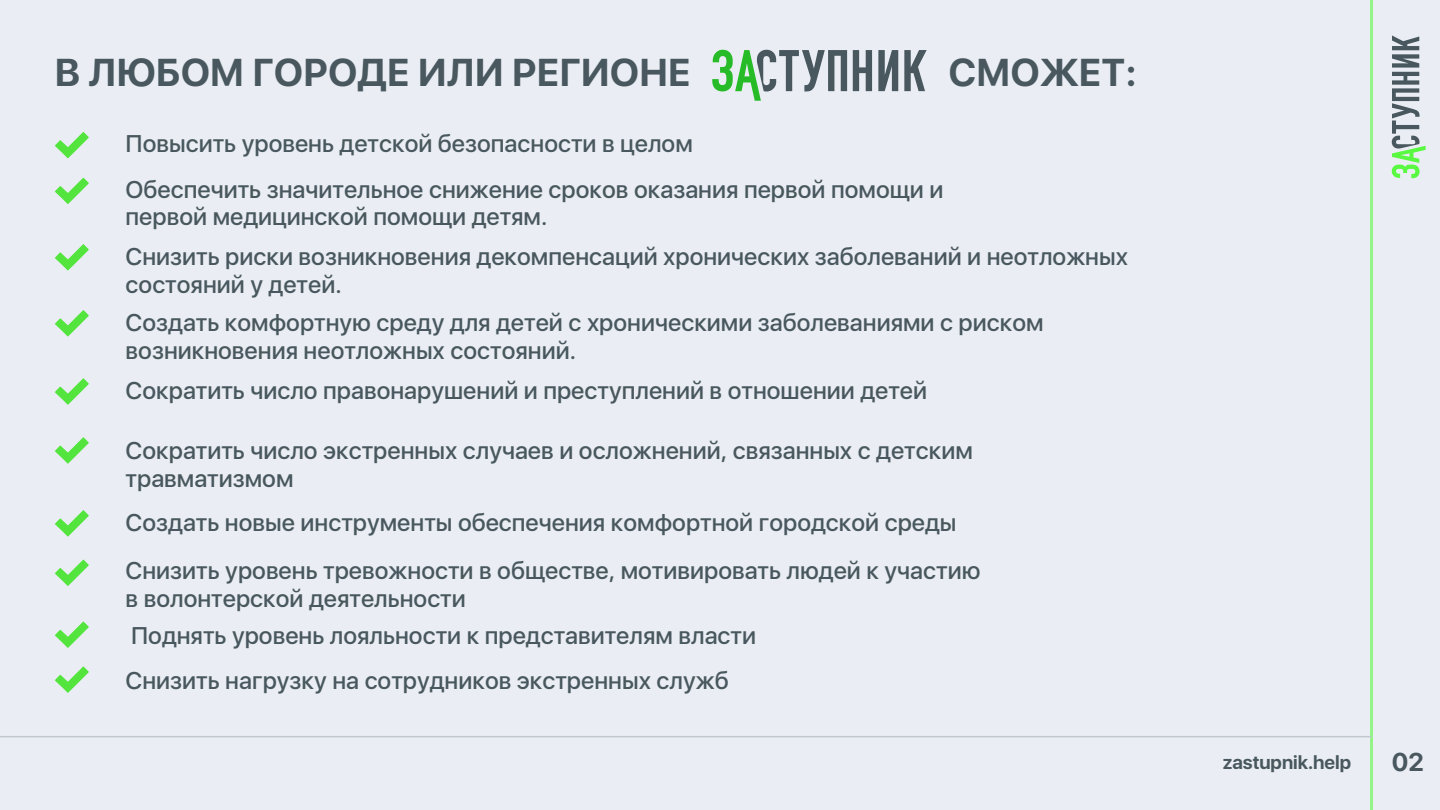
<style>
.page{position:relative;width:1440px;height:810px;background:#eaeef4}
.page>*{position:absolute;margin:0;border:0;box-sizing:border-box;transform-origin:0 0}
.t1{font:700 38.6px "SFUI Display";color:#48585e}
.t2{font:700 25.5px "SFUI Display";color:#48585e}
.t3{font:500 24px/27.8px "SFUI Display";color:#48585e}
.t4{font:700 18.7px "SFUI Display";color:#48585e}
</style>
<div class="page">
<hr style="left:1370px;top:0;width:3px;height:810px;background:#59f941">
<svg style="left:1392px;top:35px;width:34px;height:143px"></svg>
<hr style="left:0;top:736px;width:1372px;height:1px;background:#c1c7cf">
<svg style="left:55px;top:132px;width:34px;height:26px"></svg>
<svg style="left:55px;top:178px;width:34px;height:26px"></svg>
<svg style="left:55px;top:378px;width:34px;height:27px"></svg>
<svg style="left:55px;top:310px;width:34px;height:26px"></svg>
<svg style="left:55px;top:244px;width:34px;height:26px"></svg>
<svg style="left:55px;top:437px;width:34px;height:26px"></svg>
<svg style="left:55px;top:510px;width:34px;height:26px"></svg>
<svg style="left:55px;top:560px;width:34px;height:26px"></svg>
<svg style="left:55px;top:621px;width:34px;height:27px"></svg>
<svg style="left:55px;top:666px;width:34px;height:27px"></svg>
<svg style="left:853px;top:50px;width:19px;height:41px"></svg>
<svg style="left:878px;top:50px;width:20px;height:41px"></svg>
<svg style="left:904px;top:50px;width:23px;height:41px"></svg>
<svg style="left:712px;top:50px;width:135px;height:51px"></svg>
<h1 class="t1" style="left:55px;top:49px;width:638px">В ЛЮБОМ ГОРОДЕ ИЛИ РЕГИОНЕ</h1>
<h1 class="t1" style="left:949px;top:49px;width:189px">СМОЖЕТ:</h1>
<h2 class="t3" style="left:126px;top:129px;width:569px">Повысить уровень детской безопасности в целом</h2>
<p class="t3" style="left:126px;top:175px;width:819px">Обеспечить значительное снижение сроков оказания первой помощи и первой медицинской помощи детям.</p>
<h2 class="t3" style="left:126px;top:243px;width:1004px">Снизить риски возникновения декомпенсаций хронических заболеваний и неотложных состояний у детей.</h2>
<p class="t3" style="left:126px;top:309px;width:920px">Создать комфортную среду для детей с хроническими заболеваниями с риском возникновения неотложных состояний.</p>
<h2 class="t3" style="left:126px;top:377px;width:803px">Сократить число правонарушений и преступлений в отношении детей</h2>
<p class="t3" style="left:126px;top:437px;width:849px">Сократить число экстренных случаев и осложнений, связанных с детским травматизмом</p>
<h2 class="t3" style="left:126px;top:508px;width:832px">Создать новые инструменты обеспечения комфортной городской среды</h2>
<p class="t3" style="left:126px;top:557px;width:856px">Снизить уровень тревожности в обществе, мотивировать людей к участию в волонтерской деятельности</p>
<h2 class="t3" style="left:131px;top:621px;width:626px">Поднять уровень лояльности к представителям власти</h2>
<p class="t3" style="left:126px;top:667px;width:605px">Снизить нагрузку на сотрудников экстренных служб</p>
<p class="t4" style="left:1223px;top:751px;width:130px">zastupnik.help</p>
<p class="t2" style="left:1392px;top:747px;width:34px">02</p>
</div>
